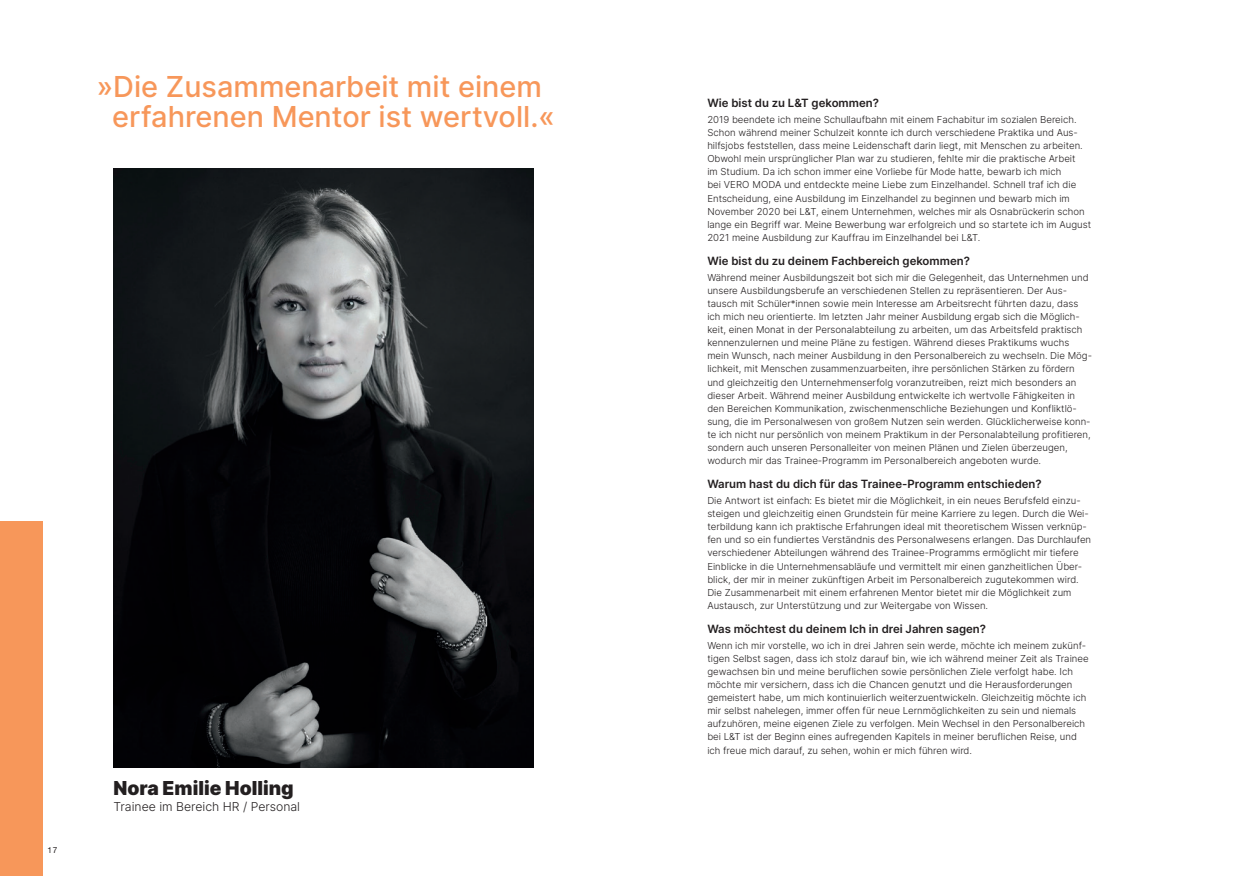
<style>
.page{position:relative;width:1241px;height:876px;background:#fff}
.page>*{position:absolute;margin:0;border:0;box-sizing:border-box;transform-origin:0 0}
.t1{font:500 28.88px/29.8px "Inter";color:#f7975a;text-align:center}
.t2{font:900 19.25px "Inter";color:#231f20}
.t3{font:300 12.25px "Inter";color:#231f20}
.t4{font:600 11.38px "Inter";color:#231f20}
.t5{font:300 9.62px/13.1px "Inter";color:#231f20}
</style>
<div class="page">
<img style="left:113px;top:169px;width:420px;height:598px">
<div style="left:0;top:521px;width:42px;height:355px;background:#f7975a"></div>
<h1 class="t1" style="left:97px;top:71px;width:459px">»Die Zusammenarbeit mit einem erfahrenen Mentor ist wertvoll.«</h1>
<h2 class="t2" style="left:113px;top:773px;width:182px">Nora Emilie Holling</h2>
<p class="t3" style="left:113px;top:797px;width:188px">Trainee im Bereich HR / Personal</p>
<p class="t4" style="left:707px;top:95px;width:173px">Wie bist du zu L&amp;T gekommen?</p>
<p class="t5" style="left:707px;top:112px;width:385px">2019 beendete ich meine Schullaufbahn mit einem Fachabitur im sozialen Bereich.<br>Schon während meiner Schulzeit konnte ich durch verschiedene Praktika und Aus&shy;hilfsjobs feststellen, dass meine Leidenschaft darin liegt, mit Menschen zu arbeiten.<br>Obwohl mein ursprünglicher Plan war zu studieren, fehlte mir die praktische Arbeit<br>im Studium. Da ich schon immer eine Vorliebe für Mode hatte, bewarb ich mich<br>bei VERO MODA und entdeckte meine Liebe zum Einzelhandel. Schnell traf ich die Entscheidung, eine Ausbildung im Einzelhandel zu beginnen und bewarb mich im November 2020 bei L&amp;T, einem Unternehmen, welches mir als Osnabrückerin schon lange ein Begriff war. Meine Bewerbung war erfolgreich und so startete ich im August 2021 meine Ausbildung zur Kauffrau im Einzelhandel bei L&amp;T.</p>
<p class="t4" style="left:707px;top:252px;width:264px">Wie bist du zu deinem Fachbereich gekommen?</p>
<p class="t5" style="left:707px;top:270px;width:386px">Während meiner Ausbildungszeit bot sich mir die Gelegenheit, das Unternehmen und unsere Ausbildungsberufe an verschiedenen Stellen zu repräsentieren. Der Aus&shy;tausch mit Schüler*innen sowie mein Interesse am Arbeitsrecht führten dazu, dass ich mich neu orientierte. Im letzten Jahr meiner Ausbildung ergab sich die Möglich&shy;keit, einen Monat in der Personalabteilung zu arbeiten, um das Arbeitsfeld praktisch kennenzulernen und meine Pläne zu festigen. Während dieses Praktikums wuchs mein Wunsch, nach meiner Ausbildung in den Personalbereich zu wechseln. Die Mög&shy;lichkeit, mit Menschen zusammenzuarbeiten, ihre persönlichen Stärken zu fördern und gleichzeitig den Unternehmenserfolg voranzutreiben, reizt mich besonders an dieser Arbeit. Während meiner Ausbildung entwickelte ich wertvolle Fähigkeiten in den Bereichen Kommunikation, zwischenmenschliche Beziehungen und Konfliktlö&shy;sung, die im Personalwesen von großem Nutzen sein werden. Glücklicherweise konn&shy;te ich nicht nur persönlich von meinem Praktikum in der Personalabteilung profitieren, sondern auch unseren Personalleiter von meinen Plänen und Zielen überzeugen, wodurch mir das Trainee-Programm im Personalbereich angeboten wurde.</p>
<p class="t4" style="left:707px;top:476px;width:336px">Warum hast du dich für das Trainee-Programm entschieden?</p>
<p class="t5" style="left:707px;top:493px;width:385px">Die Antwort ist einfach: Es bietet mir die Möglichkeit, in ein neues Berufsfeld einzu&shy;steigen und gleichzeitig einen Grundstein für meine Karriere zu legen. Durch die Wei&shy;terbildung kann ich praktische Erfahrungen ideal mit theoretischem Wissen verknüp&shy;fen und so ein fundiertes Verständnis des Personalwesens erlangen. Das Durchlaufen verschiedener Abteilungen während des Trainee-Programms ermöglicht mir tiefere Einblicke in die Unternehmensabläufe und vermittelt mir einen ganzheitlichen Über&shy;blick, der mir in meiner zukünftigen Arbeit im Personalbereich zugutekommen wird.<br>Die Zusammenarbeit mit einem erfahrenen Mentor bietet mir die Möglichkeit zum Austausch, zur Unterstützung und zur Weitergabe von Wissen.</p>
<p class="t4" style="left:707px;top:620px;width:280px">Was möchtest du deinem Ich in drei Jahren sagen?</p>
<p class="t5" style="left:707px;top:638px;width:383px">Wenn ich mir vorstelle, wo ich in drei Jahren sein werde, möchte ich meinem zukünf&shy;tigen Selbst sagen, dass ich stolz darauf bin, wie ich während meiner Zeit als Trainee gewachsen bin und meine beruflichen sowie persönlichen Ziele verfolgt habe. Ich möchte mir versichern, dass ich die Chancen genutzt und die Herausforderungen gemeistert habe, um mich kontinuierlich weiterzuentwickeln. Gleichzeitig möchte ich mir selbst nahelegen, immer offen für neue Lernmöglichkeiten zu sein und niemals aufzuhören, meine eigenen Ziele zu verfolgen. Mein Wechsel in den Personalbereich bei L&amp;T ist der Beginn eines aufregenden Kapitels in meiner beruflichen Reise, und ich freue mich darauf, zu sehen, wohin er mich führen wird.</p>
</div>
